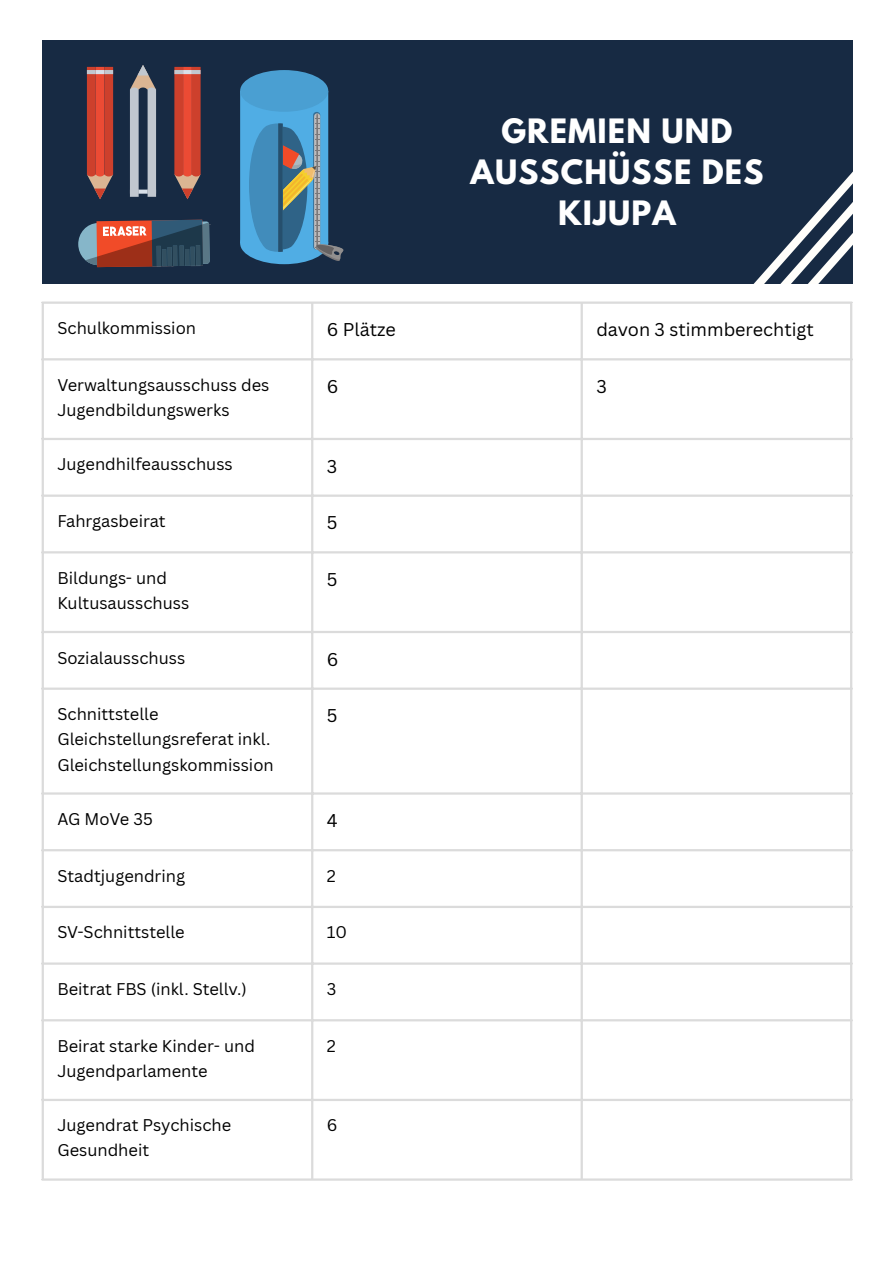
<style>
.page{position:relative;width:894px;height:1263px;background:#fff}
.page>*{position:absolute;margin:0;border:0;box-sizing:border-box;transform-origin:0 0}
.t1{font:700 29.7px/41.2px "League Spartan";letter-spacing:.04em;color:#fff;text-align:center}
.t2{font:18px "Canva Sans";color:#000}
.t3{font:16.5px/24.8px "Canva Sans";color:#000}
</style>
<div class="page">
<div style="left:42px;top:40px;width:810px;height:244px;background:#172a43"></div>
<svg style="left:753px;top:172px;width:99px;height:112px"></svg>
<svg style="left:78px;top:65px;width:266px;height:203px"></svg>
<hr style="left:42px;top:304px;width:2px;height:874px;background:#dbdbdb">
<hr style="left:311px;top:304px;width:2px;height:874px;background:#dbdbdb">
<hr style="left:580px;top:304px;width:2px;height:874px;background:#dbdbdb">
<hr style="left:849px;top:304px;width:3px;height:874px;background:#dbdbdb">
<hr style="left:42px;top:302px;width:810px;height:2px;background:#dbdbdb">
<hr style="left:42px;top:358px;width:810px;height:2px;background:#dbdbdb">
<hr style="left:42px;top:438px;width:810px;height:2px;background:#dbdbdb">
<hr style="left:42px;top:495px;width:810px;height:2px;background:#dbdbdb">
<hr style="left:42px;top:551px;width:810px;height:2px;background:#dbdbdb">
<hr style="left:42px;top:631px;width:810px;height:2px;background:#dbdbdb">
<hr style="left:42px;top:688px;width:810px;height:2px;background:#dbdbdb">
<hr style="left:42px;top:792px;width:810px;height:3px;background:#dbdbdb">
<hr style="left:42px;top:849px;width:810px;height:2px;background:#dbdbdb">
<hr style="left:42px;top:906px;width:810px;height:2px;background:#dbdbdb">
<hr style="left:42px;top:962px;width:810px;height:3px;background:#dbdbdb">
<hr style="left:42px;top:1019px;width:810px;height:2px;background:#dbdbdb">
<hr style="left:42px;top:1099px;width:810px;height:2px;background:#dbdbdb">
<hr style="left:42px;top:1178px;width:810px;height:3px;background:#dbdbdb">
<p class="t1" style="left:470px;top:114px;width:294px">GREMIEN UND<br>AUSSCHÜSSE DES<br>KIJUPA</p>
<p class="t3" style="left:57px;top:315px;width:140px">Schulkommission</p>
<p class="t2" style="left:327px;top:317px;width:70px">6 Plätze</p>
<p class="t2" style="left:596px;top:317px;width:219px">davon 3 stimmberechtigt</p>
<p class="t3" style="left:57px;top:372px;width:213px">Verwaltungsausschuss des<br>Jugendbildungswerks</p>
<p class="t2" style="left:327px;top:374px;width:13px">6</p>
<p class="t2" style="left:596px;top:374px;width:12px">3</p>
<p class="t3" style="left:57px;top:452px;width:177px">Jugendhilfeausschuss</p>
<p class="t2" style="left:327px;top:453px;width:12px">3</p>
<p class="t3" style="left:57px;top:508px;width:110px">Fahrgasbeirat</p>
<p class="t2" style="left:327px;top:510px;width:12px">5</p>
<p class="t3" style="left:57px;top:565px;width:133px">Bildungs- und<br>Kultusausschuss</p>
<p class="t2" style="left:327px;top:567px;width:12px">5</p>
<p class="t3" style="left:57px;top:645px;width:129px">Sozialausschuss</p>
<p class="t2" style="left:327px;top:646px;width:13px">6</p>
<p class="t3" style="left:57px;top:701px;width:218px;line-height:25.3px">Schnittstelle<br>Gleichstellungsreferat inkl.<br>Gleichstellungskommission</p>
<p class="t2" style="left:327px;top:703px;width:12px">5</p>
<p class="t3" style="left:57px;top:806px;width:97px">AG MoVe 35</p>
<p class="t2" style="left:327px;top:808px;width:12px">4</p>
<p class="t3" style="left:57px;top:863px;width:129px">Stadtjugendring</p>
<p class="t3" style="left:327px;top:863px;width:11px">2</p>
<p class="t3" style="left:57px;top:920px;width:129px">SV-Schnittstelle</p>
<p class="t3" style="left:327px;top:920px;width:22px">10</p>
<p class="t3" style="left:57px;top:976px;width:191px">Beitrat FBS (inkl. Stellv.)</p>
<p class="t3" style="left:327px;top:976px;width:11px">3</p>
<p class="t3" style="left:57px;top:1033px;width:199px">Beirat starke Kinder- und<br>Jugendparlamente</p>
<p class="t3" style="left:327px;top:1033px;width:11px">2</p>
<p class="t3" style="left:57px;top:1113px;width:175px">Jugendrat Psychische<br>Gesundheit</p>
<p class="t3" style="left:327px;top:1113px;width:12px">6</p>
</div>
